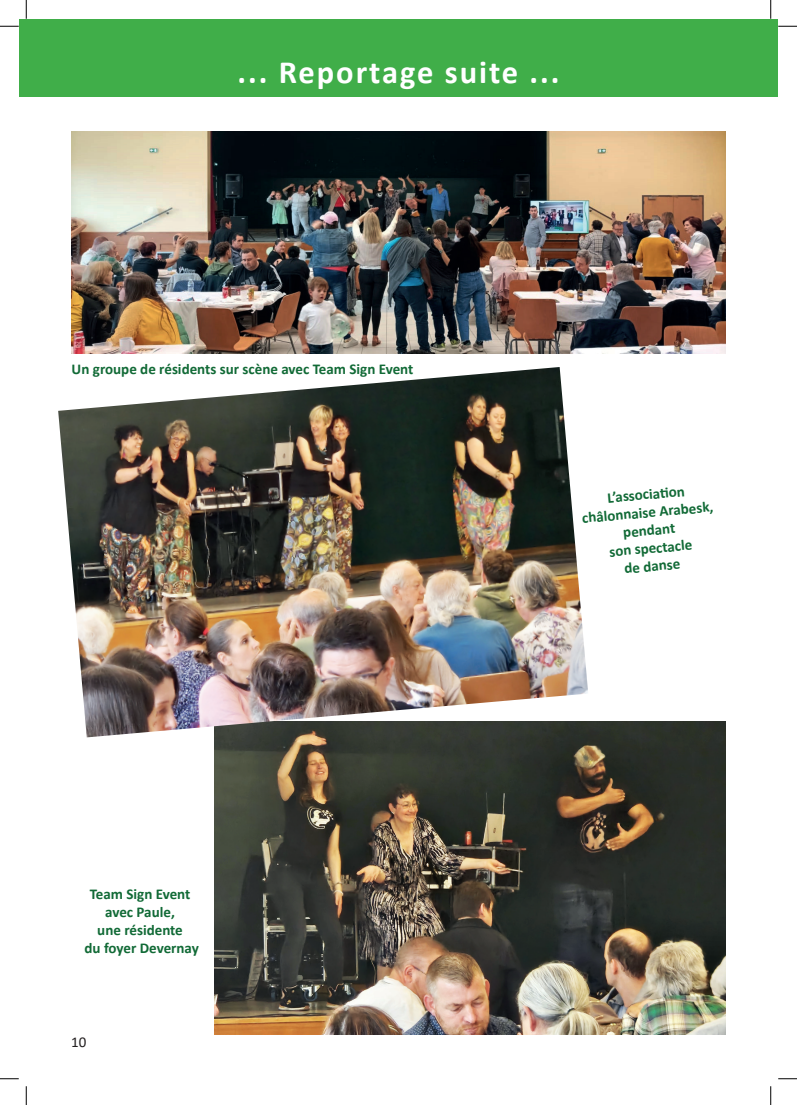
<style>
.page{position:relative;width:797px;height:1105px;background:#fff}
.page>*{position:absolute;margin:0;border:0;box-sizing:border-box;transform-origin:0 0}
.t1{font:700 32.5px "Calibri";letter-spacing:.06em;color:#fff}
.t2{font:700 15px/18px "Calibri";color:#116a36;text-align:center}
.t3{font:15px "Calibri";color:#231f20}
</style>
<div class="page">
<img style="left:214px;top:722px;width:511px;height:313px">
<div style="left:19px;top:19px;width:758px;height:78px;background:#40ae49"></div>
<img style="left:71px;top:132px;width:654px;height:222px">
<img style="left:58px;top:367px;width:530px;height:370px">
<svg style="left:0;top:25px;width:19px;height:2px"></svg>
<svg style="left:778px;top:25px;width:19px;height:2px"></svg>
<svg style="left:0;top:1078px;width:19px;height:1px"></svg>
<svg style="left:778px;top:1078px;width:19px;height:1px"></svg>
<svg style="left:25px;top:0;width:2px;height:19px"></svg>
<svg style="left:25px;top:1086px;width:2px;height:19px"></svg>
<svg style="left:770px;top:0;width:1px;height:19px"></svg>
<svg style="left:770px;top:1086px;width:1px;height:19px"></svg>
<h1 class="t1" style="left:237px;top:49px;width:323px">... Reportage suite ...</h1>
<p class="t2" style="left:72px;top:360px;width:343px">Un groupe de résidents sur scène avec Team Sign Event</p>
<p class="t2" style="left:579px;top:491px;width:133px;rotate:-5deg">L’associati on châlonnaise Arabesk, pendant<br>son spectacle<br>de danse</p>
<p class="t2" style="left:85px;top:884px;width:116px">Team Sign Event avec Paule,<br>une résidente<br>du foyer Devernay</p>
<p class="t3" style="left:71px;top:1031px;width:17px">10</p>
</div>
